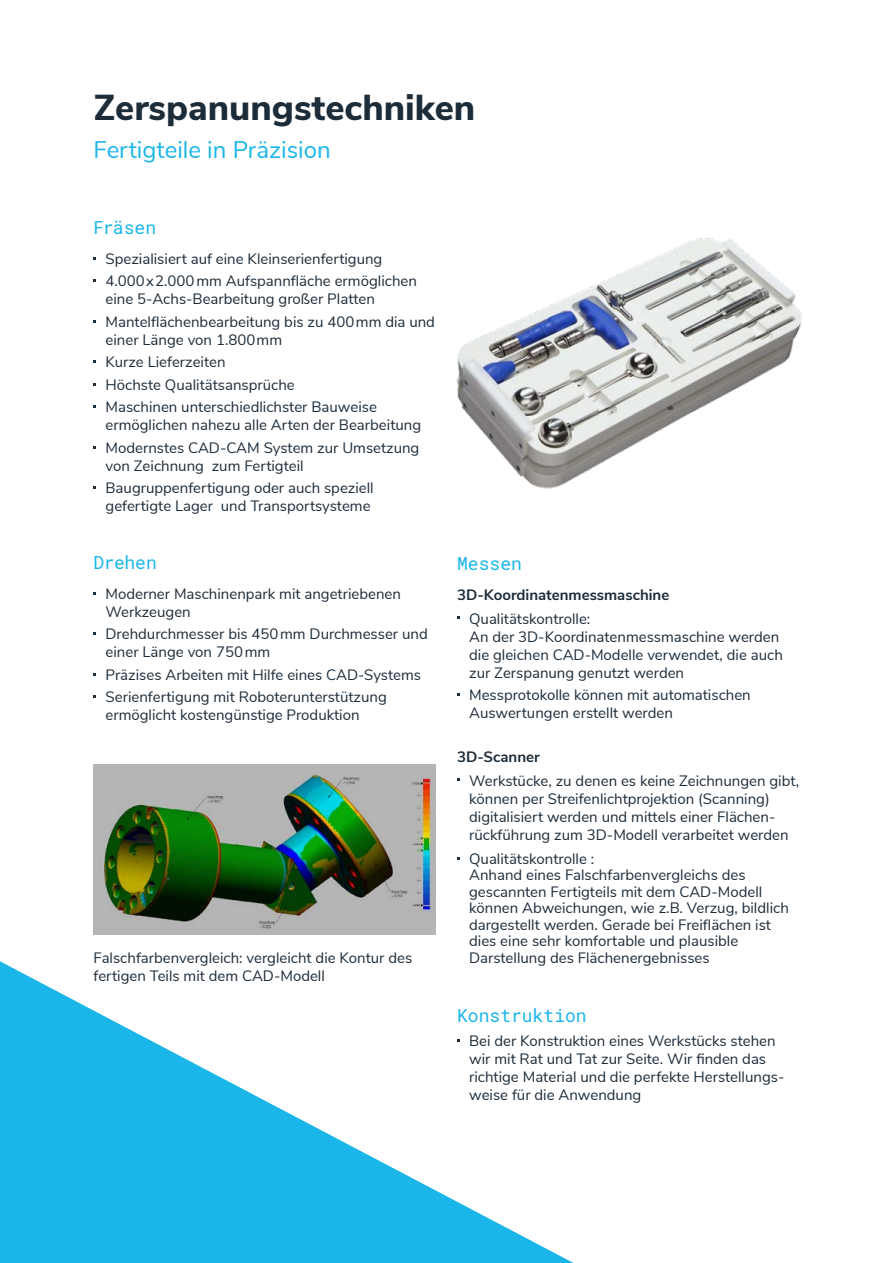
<style>
.page{position:relative;width:893px;height:1263px;background:#fff}
.page>*{position:absolute;margin:0;border:0;box-sizing:border-box;transform-origin:0 0}
.t1{font:800 36px "Nunito Sans";color:#1d2c39}
.t2{font:24px "Nunito Sans";color:#1bb6e9}
.t3{font:18px "Roboto Mono";color:#1bb6e9}
.t4{font:15px/18px "Nunito Sans";color:#1d2c39}
.t5{font:700 15px "Nunito Sans";color:#1d2c39}
</style>
<div class="page">
<svg style="left:0;top:961px;width:574px;height:302px"></svg>
<img style="left:456px;top:238px;width:346px;height:251px">
<img style="left:94px;top:765px;width:342px;height:170px">
<h1 class="t1" style="left:94px;top:81px;width:383px">Zerspanungstechniken</h1>
<h2 class="t2" style="left:94px;top:132px;width:239px">Fertigteile in Präzision</h2>
<p class="t3" style="left:94px;top:215px;width:64px">Fräsen</p>
<p class="t4" style="left:106px;top:246px;width:313px;line-height:22.5px">Spezialisiert auf eine Kleinserienfertigung<br>4.000x2.000mm Aufspannfläche ermöglichen</p>
<p class="t4" style="left:106px;top:287px;width:331px;line-height:22.5px">eine 5-Achs-Bearbeitung großer Platten<br>Mantelflächenbearbeitung bis zu 400mm dia und</p>
<p class="t4" style="left:106px;top:327px;width:273px;line-height:22.5px">einer Länge von 1.800mm<br>Kurze Lieferzeiten<br>Höchste Qualitätsansprüche<br>Maschinen unterschiedlichster Bauweise</p>
<p class="t4" style="left:106px;top:413px;width:317px;line-height:22.5px">ermöglichen nahezu alle Arten der Bearbeitung<br>Modernstes CAD-CAM System zur Umsetzung</p>
<p class="t4" style="left:106px;top:453px;width:270px;line-height:22.5px">von Zeichnung zum Fertigteil<br>Baugruppenfertigung oder auch speziell</p>
<p class="t4" style="left:106px;top:496px;width:267px">gefertigte Lager und Transportsysteme</p>
<p class="t3" style="left:94px;top:550px;width:65px">Drehen</p>
<p class="t4" style="left:106px;top:584px;width:297px">Moderner Maschinenpark mit angetriebenen<br>Werkzeugen</p>
<p class="t4" style="left:106px;top:624px;width:324px">Drehdurchmesser bis 450mm Durchmesser und einer Länge von 750mm</p>
<p class="t4" style="left:106px;top:662px;width:317px;line-height:22.5px">Präzises Arbeiten mit Hilfe eines CAD-Systems<br>Serienfertigung mit Roboterunterstützung</p>
<p class="t4" style="left:106px;top:705px;width:256px">ermöglicht kostengünstige Produktion</p>
<p class="t4" style="left:94px;top:947px;width:320px">Falschfarbenvergleich: vergleicht die Kontur des fertigen Teils mit dem CAD-Modell</p>
<p class="t3" style="left:457px;top:550px;width:66px">Messen</p>
<p class="t5" style="left:457px;top:583px;width:214px">3D-Koordinatenmessmaschine</p>
<p class="t4" style="left:469px;top:608px;width:315px">Qualitätskontrolle:<br>An der 3D-Koordinatenmessmaschine werden die gleichen CAD-Modelle verwendet, die auch zur Zerspanung genutzt werden</p>
<p class="t4" style="left:469px;top:685px;width:283px">Messprotokolle können mit automatischen<br>Auswertungen erstellt werden</p>
<p class="t5" style="left:457px;top:745px;width:84px">3D-Scanner</p>
<p class="t4" style="left:469px;top:770px;width:332px">Werkstücke, zu denen es keine Zeichnungen gibt, können per Streifenlichtprojektion (Scanning) digitalisiert werden und mittels einer Flächen&shy;rückführung zum 3D-Modell verarbeitet werden</p>
<p class="t4" style="left:469px;top:849px;width:321px;line-height:16.5px">Qualitätskontrolle :<br>Anhand eines Falschfarbenvergleichs des gescannten Fertigteils mit dem CAD-Modell können Abweichungen, wie z.B. Verzug, bildlich dargestellt werden. Gerade bei Freiflächen ist dies eine sehr komfortable und plausible Darstellung des Flächenergebnisses</p>
<p class="t3" style="left:457px;top:1003px;width:131px">Konstruktion</p>
<p class="t4" style="left:469px;top:1030px;width:317px">Bei der Konstruktion eines Werkstücks stehen wir mit Rat und Tat zur Seite. Wir finden das richtige Material und die perfekte Herstellungs&shy;weise für die Anwendung</p>
</div>
